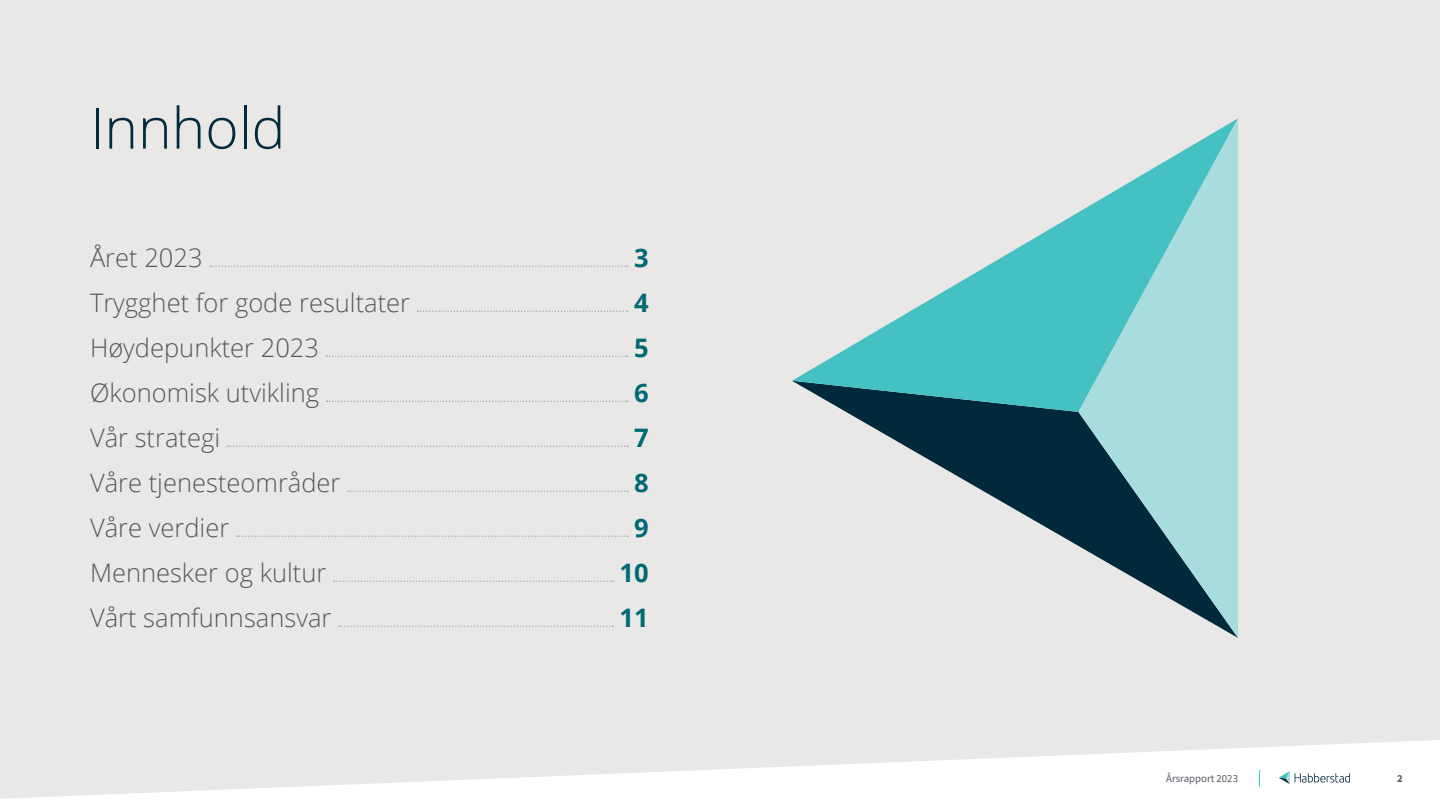
<style>
.page{position:relative;width:1440px;height:810px;background:#eae8e6}
.page>*{position:absolute;margin:0;border:0;box-sizing:border-box;transform-origin:0 0}
.t1{font:300 57px "Open Sans";color:#002b3c}
.t2{font:300 25.5px "Open Sans";color:#545860}
.t3{font:700 25.5px "Open Sans";color:#006976}
.t4{font:10.8px "Source Sans Pro";color:#545860}
.t5{font:700 10.8px "Source Sans Pro";color:#545860}
</style>
<div class="page">
<svg style="left:0;top:740px;width:1440px;height:70px;fill:#fff"></svg>
<svg style="left:1279px;top:771px;width:71px;height:13px"></svg>
<svg style="left:1259px;top:770px;width:1px;height:17px"></svg>
<svg style="left:210px;top:266px;width:418px;height:1px"></svg>
<svg style="left:418px;top:311px;width:210px;height:1px"></svg>
<svg style="left:326px;top:356px;width:302px;height:1px"></svg>
<svg style="left:327px;top:401px;width:301px;height:1px"></svg>
<svg style="left:228px;top:446px;width:400px;height:1px"></svg>
<svg style="left:348px;top:491px;width:280px;height:1px"></svg>
<svg style="left:237px;top:536px;width:391px;height:1px"></svg>
<svg style="left:334px;top:581px;width:279px;height:1px"></svg>
<svg style="left:339px;top:626px;width:274px;height:1px"></svg>
<svg style="left:846px;top:412px;width:232px;height:134px"></svg>
<svg style="left:792px;top:212px;width:286px;height:200px;fill:#45c1c4"></svg>
<svg style="left:1078px;top:118px;width:160px;height:520px"></svg>
<h1 class="t1" style="left:90px;top:89px;width:197px">Innhold</h1>
<p class="t2" style="left:90px;top:240px;width:114px">Året 2023</p>
<p class="t3" style="left:634px;top:240px;width:16px">3</p>
<p class="t2" style="left:90px;top:285px;width:322px">Trygghet for gode resultater</p>
<p class="t3" style="left:634px;top:285px;width:16px">4</p>
<p class="t2" style="left:90px;top:330px;width:231px">Høydepunkter 2023</p>
<p class="t3" style="left:634px;top:330px;width:16px">5</p>
<p class="t2" style="left:90px;top:375px;width:231px">Økonomisk utvikling</p>
<p class="t3" style="left:634px;top:375px;width:16px">6</p>
<p class="t2" style="left:90px;top:420px;width:132px">Vår strategi</p>
<p class="t3" style="left:634px;top:420px;width:16px">7</p>
<p class="t2" style="left:90px;top:465px;width:252px">Våre tjenesteområder</p>
<p class="t3" style="left:634px;top:465px;width:16px">8</p>
<p class="t2" style="left:90px;top:510px;width:141px">Våre verdier</p>
<p class="t3" style="left:634px;top:510px;width:16px">9</p>
<p class="t2" style="left:90px;top:555px;width:238px">Mennesker og kultur</p>
<p class="t3" style="left:620px;top:555px;width:31px">10</p>
<p class="t2" style="left:90px;top:600px;width:243px">Vårt samfunnsansvar</p>
<p class="t3" style="left:620px;top:600px;width:31px">11</p>
<p class="t4" style="left:1166px;top:771px;width:73px">Årsrapport 2023</p>
<p class="t5" style="left:1397px;top:771px;width:7px">2</p>
</div>
